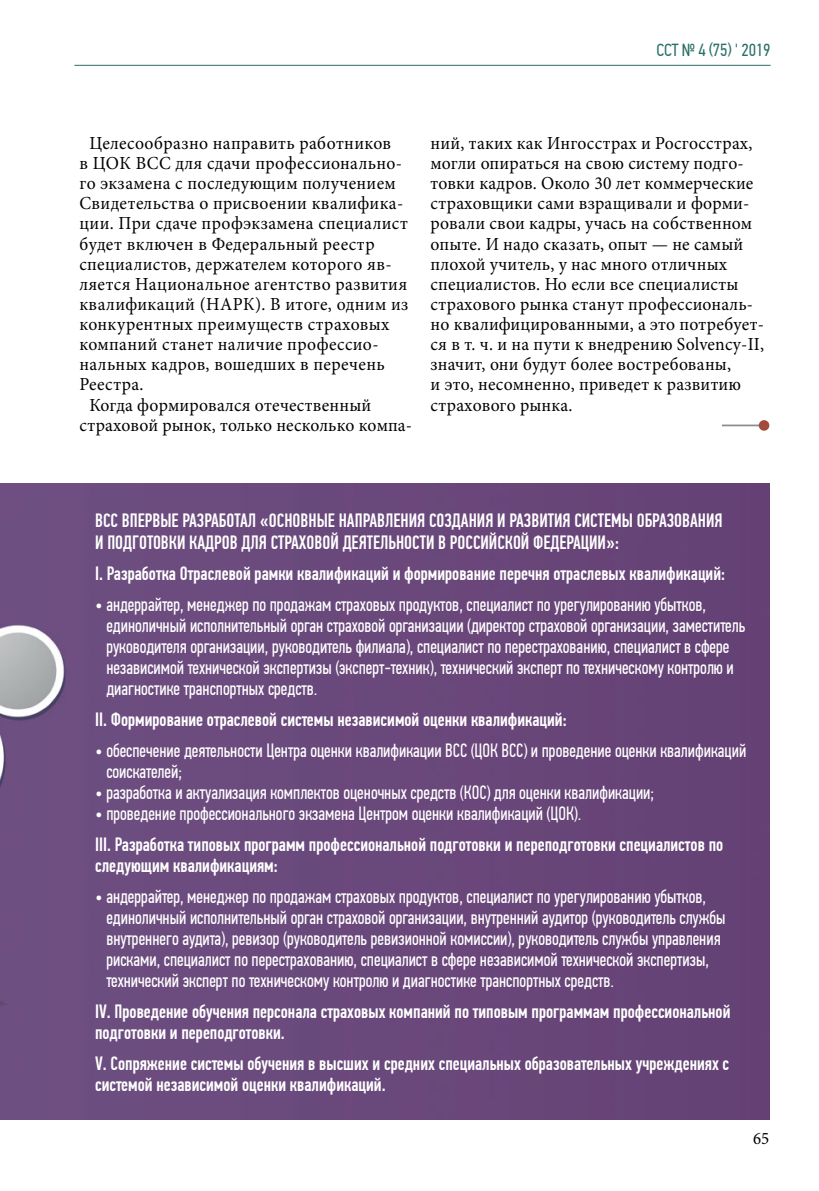
<style>
.page{position:relative;width:819px;height:1191px;background:#fff}
.page>*{position:absolute;margin:0;border:0;box-sizing:border-box;transform-origin:0 0}
.t1{font:19.25px/21px "PF Din Text Comp Pro";color:#fff;scale:.96 1}
.t2{font:500 19.25px/21px "PF Din Text Comp Pro";color:#fff;scale:.96 1}
.t3{font:18.38px/20.1px "Minion Pro";letter-spacing:.015em;color:#000;scale:.96 1}
.t4{font:17.5px "PF Din Text Cond Pro";letter-spacing:-.01em;color:#286f65;scale:.96 1}
.t5{font:17.5px "Minion Pro";color:#000;scale:.96 1}
</style>
<div class="page">
<hr style="left:74px;top:65px;width:696px;height:1px;background:#286f65">
<hr style="left:721px;top:424px;width:40px;height:2px;background:#8a8c8e">
<div style="left:758px;top:420px;width:11px;height:11px;background:#a24a3b;border-radius:50%"></div>
<div style="left:0;top:483px;width:769px;height:636px;background:#6a487b"></div>
<p class="t4" style="left:656px;top:40px;width:120px">CСТ № 4 (75) ' 2019</p>
<p class="t3" style="left:89px;top:133px;width:316px">Целесообразно направить работников</p>
<p class="t3" style="left:79px;top:153px;width:337px">в ЦОК ВСС для сдачи профессионально-</p>
<p class="t3" style="left:79px;top:173px;width:331px">го экзамена с последующим получением</p>
<p class="t3" style="left:79px;top:193px;width:339px">Свидетельства о присвоении квалифика-</p>
<p class="t3" style="left:79px;top:213px;width:343px">ции. При сдаче профэкзамена специалист</p>
<p class="t3" style="left:79px;top:234px;width:309px">будет включен в Федеральный реестр</p>
<p class="t3" style="left:79px;top:254px;width:327px">специалистов, держателем которого яв-</p>
<p class="t3" style="left:79px;top:274px;width:343px">ляется Национальное агентство развития</p>
<p class="t3" style="left:79px;top:294px;width:344px">квалификаций (НАРК). В итоге, одним из</p>
<p class="t3" style="left:79px;top:314px;width:324px">конкурентных преимуществ страховых</p>
<p class="t3" style="left:79px;top:334px;width:313px">компаний станет наличие профессио-</p>
<p class="t3" style="left:79px;top:354px;width:319px">нальных кадров, вошедших в перечень</p>
<p class="t3" style="left:79px;top:374px;width:68px">Реестра.</p>
<p class="t3" style="left:89px;top:395px;width:295px">Когда формировался отечественный</p>
<p class="t3" style="left:79px;top:415px;width:348px">страховой рынок, только несколько компа-</p>
<p class="t3" style="left:430px;top:133px;width:349px">ний, таких как Ингосстрах и Росгосстрах, могли опираться на свою систему подго&shy;товки кадров. Около 30 лет коммерческие страховщики сами взращивали и форми&shy;ровали свои кадры, учась на собственном опыте. И надо сказать, опыт — не самый плохой учитель, у нас много отличных специалистов. Но если все специалисты страхового рынка станут профессиональ&shy;но квалифицированными, а это потребует&shy;ся в т. ч. и на пути к внедрению Solvency-II, значит, они будут более востребованы,<br>и это, несомненно, приведет к развитию страхового рынка.</p>
<p class="t2" style="left:95px;top:509px;width:655px;line-height:22.8px">ВСС ВПЕРВЫЕ РАЗРАБОТАЛ «ОСНОВНЫЕ НАПРАВЛЕНИЯ СОЗДАНИЯ И РАЗВИТИЯ СИСТЕМЫ ОБРАЗОВАНИЯ<br>И ПОДГОТОВКИ КАДРОВ ДЛЯ СТРАХОВОЙ ДЕЯТЕЛЬНОСТИ В РОССИЙСКОЙ ФЕДЕРАЦИИ»:</p>
<p class="t2" style="left:95px;top:563px;width:657px">I. Разработка Отраслевой рамки квалификаций и формирование перечня отраслевых квалификаций:</p>
<p class="t1" style="left:106px;top:594px;width:667px;text-indent:-11px">• андеррайтер, менеджер по продажам страховых продуктов, специалист по урегулированию убытков, единоличный исполнительный орган страховой организации (директор страховой организации, заместитель руководителя организации, руководитель филиала), специалист по перестрахованию, специалист в сфере независимой технической экспертизы (эксперт-техник), технический эксперт по техническому контролю и диагностике транспортных средств.</p>
<p class="t2" style="left:95px;top:709px;width:492px">II. Формирование отраслевой системы независимой оценки квалификаций:</p>
<p class="t1" style="left:106px;top:740px;width:668px;text-indent:-11px">• обеспечение деятельности Центра оценки квалификации ВСС (ЦОК ВСС) и проведение оценки квалификаций соискателей;</p>
<p class="t1" style="left:95px;top:782px;width:583px">• разработка и актуализация комплектов оценочных средств (КОС) для оценки квалификации;</p>
<p class="t1" style="left:95px;top:803px;width:508px">• проведение профессионального экзамена Центром оценки квалификаций (ЦОК).</p>
<p class="t2" style="left:95px;top:834px;width:655px">III. Разработка типовых программ профессиональной подготовки и переподготовки специалистов по следующим квалификациям:</p>
<p class="t1" style="left:106px;top:886px;width:646px;text-indent:-11px">• андеррайтер, менеджер по продажам страховых продуктов, специалист по урегулированию убытков, единоличный исполнительный орган страховой организации, внутренний аудитор (руководитель службы внутреннего аудита), ревизор (руководитель ревизионной комиссии), руководитель службы управления рисками, специалист по перестрахованию, специалист в сфере независимой технической экспертизы, технический эксперт по техническому контролю и диагностике транспортных средств.</p>
<p class="t2" style="left:95px;top:1001px;width:663px">IV. Проведение обучения персонала страховых компаний по типовым программам профессиональной подготовки и переподготовки.</p>
<p class="t2" style="left:95px;top:1053px;width:662px">V. Сопряжение системы обучения в высших и средних специальных образовательных учреждениях с системой независимой оценки квалификаций.</p>
<p class="t5" style="left:753px;top:1126px;width:18px">65</p>
</div>
